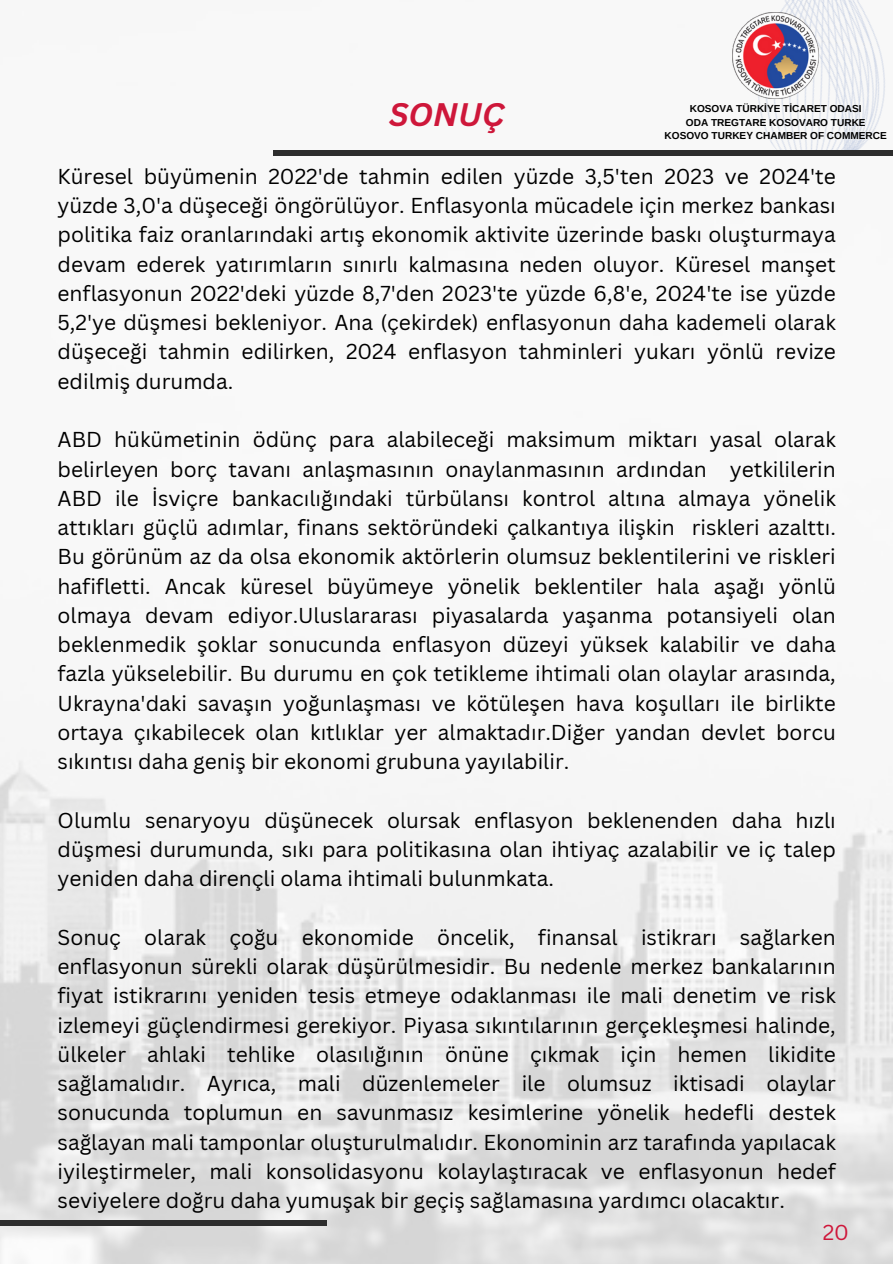
<style>
.page{position:relative;width:893px;height:1264px;background:#fff}
.page>*{position:absolute;margin:0;border:0;box-sizing:border-box;transform-origin:0 0}
.t1{font:italic 700 31.65px "Canva Sans";color:#ce173a}
.t2{font:21px/29.2px "Canva Sans";color:#000;text-align:justify}
.t3{font:21px "Canva Sans";color:#ce173a}
.t4{font:700 10.05px "Arimo";color:#000}
</style>
<div class="page">
<img style="left:0;top:759px;width:892px;height:504px">
<img style="left:758px;top:0;width:128px;height:150px">
<div style="left:273px;top:150px;width:619px;height:6px;background:#2d2d2d"></div>
<img style="left:732px;top:13px;width:86px;height:85px">
<div style="left:0;top:1220px;width:326px;height:5px;background:#2d2d2d"></div>
<p class="t1" style="left:389px;top:92px;width:117px">SONUÇ</p>
<p class="t4" style="left:689px;top:103px;width:173px">KOSOVA TÜRKİYE TİCARET ODASI</p>
<p class="t4" style="left:685px;top:117px;width:181px">ODA TREGTARE KOSOVARO TURKE</p>
<p class="t4" style="left:664px;top:130px;width:224px">KOSOVO TURKEY CHAMBER OF COMMERCE</p>
<p class="t2" style="left:58px;top:161px;width:779px">Küresel büyümenin 2022'de tahmin edilen yüzde 3,5'ten 2023 ve 2024'te yüzde 3,0'a düşeceği öngörülüyor. Enflasyonla mücadele için merkez bankası politika faiz oranlarındaki artış ekonomik aktivite üzerinde baskı oluşturmaya devam ederek yatırımların sınırlı kalmasına neden oluyor. Küresel manşet enflasyonun 2022'deki yüzde 8,7'den 2023'te yüzde 6,8'e, 2024'te ise yüzde 5,2'ye düşmesi bekleniyor. Ana (çekirdek) enflasyonun daha kademeli olarak düşeceği tahmin edilirken, 2024 enflasyon tahminleri yukarı yönlü revize edilmiş durumda.</p>
<p class="t2" style="left:58px;top:424px;width:779px">ABD hükümetinin ödünç para alabileceği maksimum miktarı yasal olarak belirleyen borç tavanı anlaşmasının onaylanmasının ardından yetkililerin ABD ile İsviçre bankacılığındaki türbülansı kontrol altına almaya yönelik attıkları güçlü adımlar, finans sektöründeki çalkantıya ilişkin riskleri azalttı.<br>Bu görünüm az da olsa ekonomik aktörlerin olumsuz beklentilerini ve riskleri hafifletti. Ancak küresel büyümeye yönelik beklentiler hala aşağı yönlü olmaya devam ediyor.Uluslararası piyasalarda yaşanma potansiyeli olan beklenmedik şoklar sonucunda enflasyon düzeyi yüksek kalabilir ve daha fazla yükselebilir. Bu durumu en çok tetikleme ihtimali olan olaylar arasında, Ukrayna'daki savaşın yoğunlaşması ve kötüleşen hava koşulları ile birlikte ortaya çıkabilecek olan kıtlıklar yer almaktadır.Diğer yandan devlet borcu sıkıntısı daha geniş bir ekonomi grubuna yayılabilir.</p>
<p class="t2" style="left:58px;top:805px;width:779px">Olumlu senaryoyu düşünecek olursak enflasyon beklenenden daha hızlı düşmesi durumunda, sıkı para politikasına olan ihtiyaç azalabilir ve iç talep yeniden daha dirençli olama ihtimali bulunmkata.</p>
<p class="t2" style="left:58px;top:922px;width:779px">Sonuç olarak çoğu ekonomide öncelik, finansal istikrarı sağlarken enflasyonun sürekli olarak düşürülmesidir. Bu nedenle merkez bankalarının fiyat istikrarını yeniden tesis etmeye odaklanması ile mali denetim ve risk izlemeyi güçlendirmesi gerekiyor. Piyasa sıkıntılarının gerçekleşmesi halinde, ülkeler ahlaki tehlike olasılığının önüne çıkmak için hemen likidite sağlamalıdır. Ayrıca, mali düzenlemeler ile olumsuz iktisadi olaylar sonucunda toplumun en savunmasız kesimlerine yönelik hedefli destek sağlayan mali tamponlar oluşturulmalıdır. Ekonominin arz tarafında yapılacak iyileştirmeler, mali konsolidasyonu kolaylaştıracak ve enflasyonun hedef seviyelere doğru daha yumuşak bir geçiş sağlamasına yardımcı olacaktır.</p>
<p class="t3" style="left:822px;top:1217px;width:28px">20</p>
</div>
